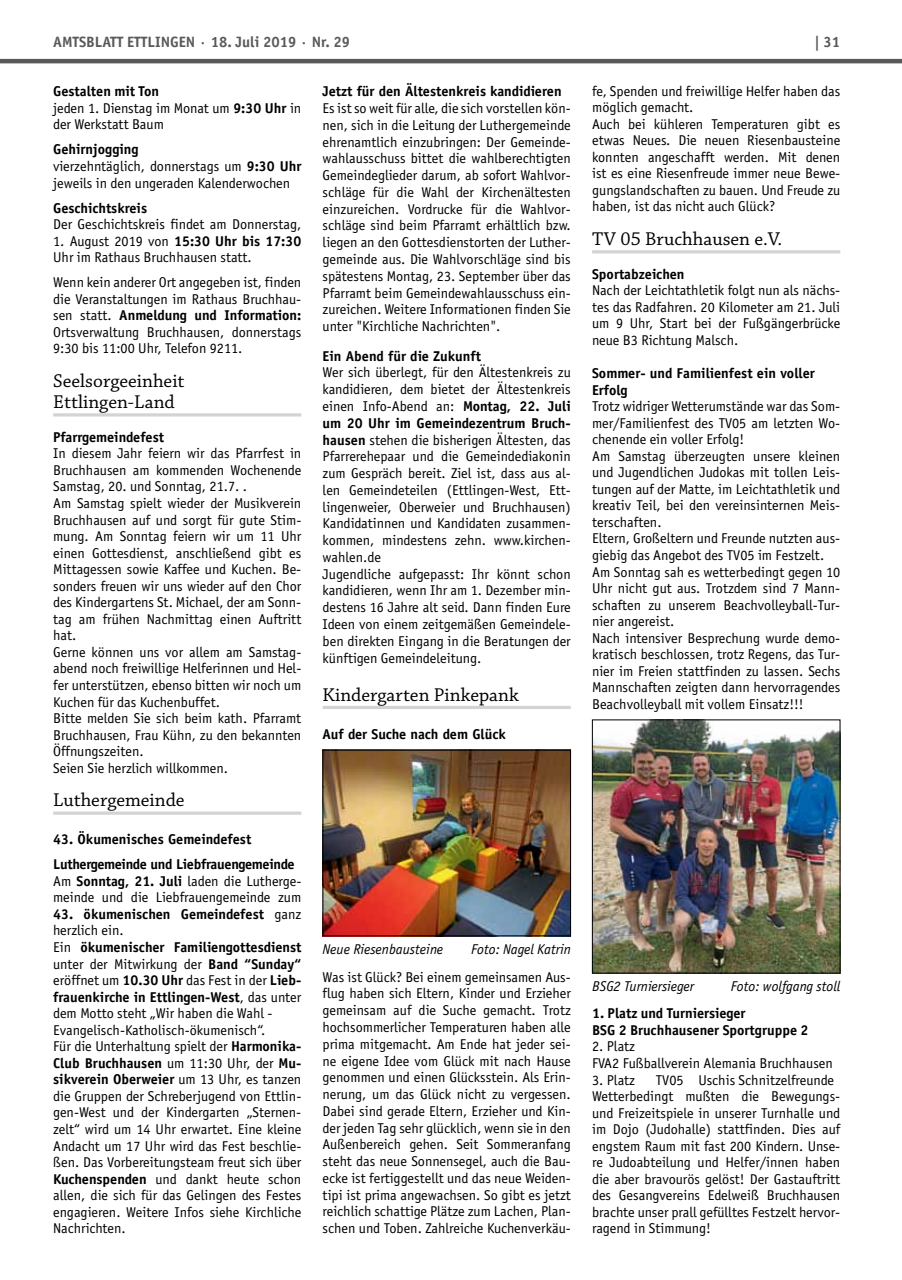
<style>
.page{position:relative;width:902px;height:1280px;background:#fff}
.page>*{position:absolute;margin:0;border:0;box-sizing:border-box;transform-origin:0 0}
.t1{font:19.5px/21px "Chaparral Pro";color:#000}
.t2{font:700 15px "Officina Sans";color:#58595b}
.t3{font:14.25px/16.5px "Officina Sans";color:#000}
.t4{font:700 14.25px/16.5px "Officina Sans";color:#000}
.t5{font:italic 14.25px "Officina Sans";color:#000}
.t6{font:700 14.25px/25px "Officina Sans";letter-spacing:-.02em;color:#000}
.s1{font-weight:700}
</style>
<div class="page">
<hr style="left:0;top:59px;width:901px;height:4px;background:#58595b">
<hr style="left:53px;top:413px;width:248px;height:3px;background:#d1d3d4">
<svg style="left:53px;top:811px;width:248px;height:4px"></svg>
<hr style="left:322px;top:706px;width:248px;height:3px;background:#d1d3d4">
<img style="left:324px;top:752px;width:244px;height:182px">
<div style="left:322px;top:750px;width:248px;height:186px;border:1px solid #000"></div>
<hr style="left:592px;top:250px;width:248px;height:3px;background:#d1d3d4">
<img style="left:594px;top:722px;width:244px;height:249px">
<div style="left:592px;top:720px;width:248px;height:253px;border:1px solid #000"></div>
<p class="t2" style="left:53px;top:32px;width:298px">Amtsblatt Ettlingen · 18. Juli 2019 · Nr. 29</p>
<p class="t2" style="left:814px;top:32px;width:28px">| 31</p>
<p class="t3" style="left:53px;top:83px;width:250px"><span class="s1">Gestalten mit Ton<br></span>jeden 1. Dienstag im Monat um <span class="s1">9:30 Uhr</span> in der Werkstatt Baum</p>
<p class="t3" style="left:53px;top:141px;width:250px"><span class="s1">Gehirnjogging<br></span>vierzehntäglich, donnerstags um <span class="s1">9:30 Uhr </span>jeweils in den ungeraden Kalenderwochen</p>
<p class="t4" style="left:53px;top:199px;width:95px">Geschichtskreis</p>
<p class="t3" style="left:53px;top:216px;width:250px">Der Geschichtskreis findet am Donnerstag,</p>
<p class="t3" style="left:53px;top:233px;width:250px">1. August 2019 von <span class="s1">15:30 Uhr bis 17:30<br></span>Uhr im Rathaus Bruchhausen statt.</p>
<p class="t3" style="left:53px;top:274px;width:250px;text-align:justify">Wenn kein anderer Ort angegeben ist, finden die Veranstaltungen im Rathaus Bruchhau&shy;sen statt. <span class="s1">Anmeldung und Information:<br></span>Ortsverwaltung Bruchhausen, donnerstags 9:30 bis 11:00 Uhr, Telefon 9211.</p>
<h1 class="t1" style="left:53px;top:371px;width:133px">Seelsorgeeinheit<br>Ettlingen-Land</h1>
<p class="t4" style="left:53px;top:428px;width:112px">Pfarrgemeindefest</p>
<p class="t3" style="left:53px;top:445px;width:250px">In diesem Jahr feiern wir das Pfarrfest in Bruchhausen am kommenden Wochenende Samstag, 20. und Sonntag, 21.7. .<br>Am Samstag spielt wieder der Musikverein Bruchhausen auf und sorgt für gute Stim&shy;mung. Am Sonntag feiern wir um 11 Uhr einen Gottesdienst, anschließend gibt es Mittagessen sowie Kaffee und Kuchen. Be&shy;sonders freuen wir uns wieder auf den Chor des Kindergartens St. Michael, der am Sonn&shy;tag am frühen Nachmittag einen Auftritt hat.<br>Gerne können uns vor allem am Samstag&shy;abend noch freiwillige Helferinnen und Hel&shy;fer unterstützen, ebenso bitten wir noch um Kuchen für das Kuchenbuffet.<br>Bitte melden Sie sich beim kath. Pfarramt Bruchhausen, Frau Kühn, zu den bekannten Öffnungszeiten.<br>Seien Sie herzlich willkommen.</p>
<h1 class="t1" style="left:53px;top:790px;width:133px">Luthergemeinde</h1>
<p class="t6" style="left:53px;top:827px;width:243px">43. Ökumenisches Gemeindefest<br>Luthergemeinde und Liebfrauengemeinde</p>
<p class="t3" style="left:53px;top:873px;width:250px">Am <span class="s1">Sonntag, 21. Juli</span> laden die Lutherge&shy;meinde und die Liebfrauengemeinde zum</p>
<p class="t3" style="left:53px;top:906px;width:250px"><span class="s1">43. ökumenischen Gemeindefest</span> ganz herzlich ein.<br>Ein <span class="s1">ökumenischer Familiengottesdienst </span>unter der Mitwirkung der <span class="s1">Band “Sunday“ </span>eröffnet um <span class="s1">10.30 Uhr</span> das Fest in der <span class="s1">Lieb&shy;frauenkirche in Ettlingen-West</span>, das unter dem Motto steht „Wir haben die Wahl - Evangelisch-Katholisch-ökumenisch“.<br>Für die Unterhaltung spielt der <span class="s1">Harmonika-Club Bruchhausen</span> um 11:30 Uhr, der <span class="s1">Mu&shy;sikverein Oberweier</span> um 13 Uhr, es tanzen die Gruppen der Schreberjugend von Ettlin&shy;gen-West und der Kindergarten „Sternen&shy;zelt“ wird um 14 Uhr erwartet. Eine kleine Andacht um 17 Uhr wird das Fest beschlie&shy;ßen. Das Vorbereitungsteam freut sich über <span class="s1">Kuchenspenden</span> und dankt heute schon allen, die sich für das Gelingen des Festes engagieren. Weitere Infos siehe Kirchliche Nachrichten.</p>
<p class="t4" style="left:322px;top:83px;width:240px">Jetzt für den Ältestenkreis kandidieren</p>
<p class="t3" style="left:322px;top:100px;width:250px;text-align:justify">Es ist so weit für alle, die sich vorstellen kön&shy;nen, sich in die Leitung der Luthergemeinde ehrenamtlich einzubringen: Der Gemeinde&shy;wahlausschuss bittet die wahlberechtigten Gemeindeglieder darum, ab sofort Wahlvor&shy;schläge für die Wahl der Kirchenältesten einzureichen. Vordrucke für die Wahlvor&shy;schläge sind beim Pfarramt erhältlich bzw. liegen an den Gottesdienstorten der Luther&shy;gemeinde aus. Die Wahlvorschläge sind bis spätestens Montag, 23. September über das Pfarramt beim Gemeindewahlausschuss ein&shy;zureichen. Weitere Informationen finden Sie unter "Kirchliche Nachrichten".</p>
<p class="t4" style="left:322px;top:347px;width:160px">Ein Abend für die Zukunft</p>
<p class="t3" style="left:322px;top:364px;width:250px">Wer sich überlegt, für den Ältestenkreis zu kandidieren, dem bietet der Ältestenkreis einen Info-Abend an: <span class="s1">Montag, 22. Juli um 20 Uhr im Gemeindezentrum Bruch&shy;hausen</span> stehen die bisherigen Ältesten, das Pfarrerehepaar und die Gemeindediakonin zum Gespräch bereit. Ziel ist, dass aus al&shy;len Gemeindeteilen (Ettlingen-West, Ett&shy;lingenweier, Oberweier und Bruchhausen)<br>Kandidatinnen und Kandidaten zusammen&shy;kommen, mindestens zehn. www.kirchen&shy;wahlen.de<br>Jugendliche aufgepasst: Ihr könnt schon kandidieren, wenn Ihr am 1. Dezember min&shy;destens 16 Jahre alt seid. Dann finden Eure Ideen von einem zeitgemäßen Gemeindele&shy;ben direkten Eingang in die Beratungen der künftigen Gemeindeleitung.</p>
<h1 class="t1" style="left:322px;top:685px;width:197px">Kindergarten Pinkepank</h1>
<p class="t4" style="left:322px;top:725px;width:185px">Auf der Suche nach dem Glück</p>
<p class="t3" style="left:592px;top:83px;width:250px">fe, Spenden und freiwillige Helfer haben das möglich gemacht.<br>Auch bei kühleren Temperaturen gibt es etwas Neues. Die neuen Riesenbausteine konnten angeschafft werden. Mit denen ist es eine Riesenfreude immer neue Bewe&shy;gungslandschaften zu bauen. Und Freude zu haben, ist das nicht auch Glück?</p>
<h1 class="t1" style="left:592px;top:229px;width:192px">TV 05 Bruchhausen e.V.</h1>
<p class="t4" style="left:592px;top:265px;width:94px">Sportabzeichen</p>
<p class="t3" style="left:592px;top:282px;width:250px;text-align:justify">Nach der Leichtathletik folgt nun als nächs&shy;tes das Radfahren. 20 Kilometer am 21. Juli um 9 Uhr, Start bei der Fußgängerbrücke neue B3 Richtung Malsch.</p>
<p class="t4" style="left:592px;top:365px;width:224px">Sommer- und Familienfest ein voller<br>Erfolg</p>
<p class="t3" style="left:592px;top:398px;width:250px">Trotz widriger Wetterumstände war das Som&shy;mer/Familienfest des TV05 am letzten Wo&shy;chenende ein voller Erfolg!<br>Am Samstag überzeugten unsere kleinen und Jugendlichen Judokas mit tollen Leis&shy;tungen auf der Matte, im Leichtathletik und kreativ Teil, bei den vereinsinternen Meis&shy;terschaften.<br>Eltern, Großeltern und Freunde nutzten aus&shy;giebig das Angebot des TV05 im Festzelt.<br>Am Sonntag sah es wetterbedingt gegen 10<br>Uhr nicht gut aus. Trotzdem sind 7 Mann&shy;schaften zu unserem Beachvolleyball-Tur&shy;nier angereist.<br>Nach intensiver Besprechung wurde demo&shy;kratisch beschlossen, trotz Regens, das Tur&shy;nier im Freien stattfinden zu lassen. Sechs Mannschaften zeigten dann hervorragendes Beachvolleyball mit vollem Einsatz!!!</p>
<p class="t5" style="left:322px;top:941px;width:122px">Neue Riesenbausteine</p>
<p class="t5" style="left:471px;top:941px;width:101px">Foto: Nagel Katrin</p>
<p class="t3" style="left:322px;top:968px;width:250px;text-align:justify">Was ist Glück? Bei einem gemeinsamen Aus&shy;flug haben sich Eltern, Kinder und Erzieher gemeinsam auf die Suche gemacht. Trotz hochsommerlicher Temperaturen haben alle prima mitgemacht. Am Ende hat jeder sei&shy;ne eigene Idee vom Glück mit nach Hause genommen und einen Glücksstein. Als Erin&shy;nerung, um das Glück nicht zu vergessen.<br>Dabei sind gerade Eltern, Erzieher und Kin&shy;der jeden Tag sehr glücklich, wenn sie in den Außenbereich gehen. Seit Sommeranfang steht das neue Sonnensegel, auch die Bau&shy;ecke ist fertiggestellt und das neue Weiden&shy;tipi ist prima angewachsen. So gibt es jetzt reichlich schattige Plätze zum Lachen, Plan&shy;schen und Toben. Zahlreiche Kuchenverkäu-</p>
<p class="t5" style="left:592px;top:978px;width:103px">BSG2 Turniersieger</p>
<p class="t5" style="left:730px;top:978px;width:111px">Foto: wolfgang stoll</p>
<p class="t4" style="left:592px;top:1005px;width:155px">1. Platz und Turniersieger<br>BSG</p>
<p class="t4" style="left:618px;top:1022px;width:191px">2 Bruchhausener Sportgruppe 2</p>
<p class="t3" style="left:592px;top:1038px;width:242px">2. Platz<br>FVA2 Fußballverein Alemania Bruchhausen</p>
<p class="t3" style="left:592px;top:1071px;width:44px">3. Platz</p>
<p class="t3" style="left:592px;top:1071px;width:250px;text-indent:64px">TV05 Uschis Schnitzelfreunde Wetterbedingt mußten die Bewegungs&shy;und Freizeitspiele in unserer Turnhalle und im Dojo (Judohalle) stattfinden. Dies auf engstem Raum mit fast 200 Kindern. Unse&shy;re Judoabteilung und Helfer/innen haben die aber bravourös gelöst! Der Gastauftritt des Gesangvereins Edelweiß Bruchhausen brachte unser prall gefülltes Festzelt hervor&shy;ragend in Stimmung!</p>
</div>
